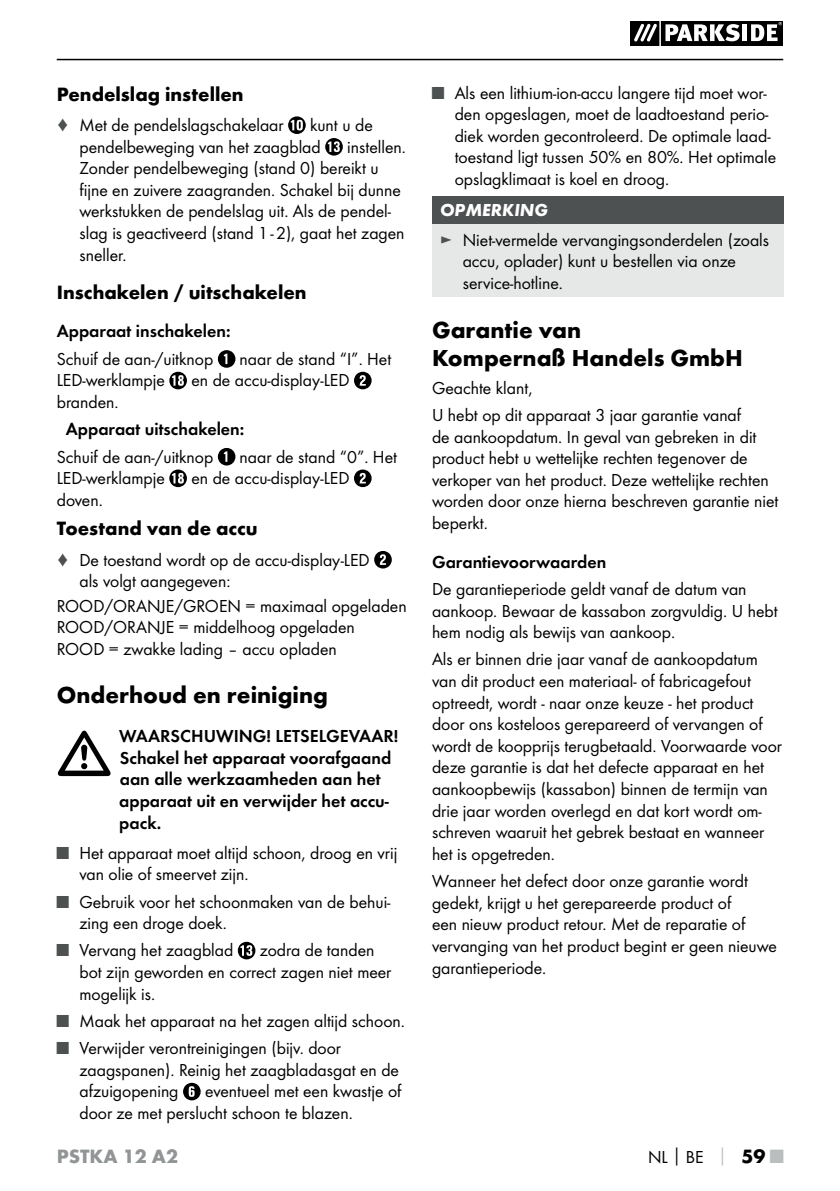
<style>
.page{position:relative;width:840px;height:1191px;background:#fff}
.page>*{position:absolute;margin:0;border:0;box-sizing:border-box;transform-origin:0 0}
.t1{font:700 24px/28.8px "Futura";color:#000001}
.t2{font:700 20px "Futura";color:#000001}
.t3{font:700 20px "Futura";color:#919596}
.t4{font:18px/21.6px "Futura Boo";color:#000001}
.t5{font:18px/21.6px "Futura Dem";color:#000001}
.t6{font:italic 700 18px "Futura";color:#fff}
.s1{color:#4e5152}
.s2{font-family:"Futura";font-weight:700}
.s3{font-family:"Futura";font-weight:700;color:#babebf}
.s4{font-family:"Futura";font-weight:700;font-size:20px}
.s5{font-family:"Futura";font-weight:700;font-size:20px;color:#babebf}
</style>
<div class="page">
<hr style="left:57px;top:59px;width:725px;height:1px;background:#000001">
<svg style="left:630px;top:21px;width:152px;height:24px"></svg>
<svg style="left:288px;top:116px;width:17px;height:18px"></svg>
<svg style="left:325px;top:138px;width:17px;height:18px"></svg>
<svg style="left:218px;top:350px;width:17px;height:18px"></svg>
<svg style="left:169px;top:372px;width:18px;height:17px"></svg>
<svg style="left:354px;top:372px;width:17px;height:17px"></svg>
<svg style="left:218px;top:448px;width:17px;height:17px"></svg>
<svg style="left:169px;top:469px;width:18px;height:18px"></svg>
<svg style="left:354px;top:469px;width:17px;height:18px"></svg>
<svg style="left:374px;top:551px;width:17px;height:17px"></svg>
<svg style="left:238px;top:941px;width:17px;height:18px"></svg>
<svg style="left:183px;top:1082px;width:17px;height:18px"></svg>
<div style="left:432px;top:196px;width:350px;height:28px;background:#4e5152"></div>
<div style="left:432px;top:224px;width:350px;height:73px;background:#e6e8e7"></div>
<svg style="left:58px;top:730px;width:52px;height:46px"></svg>
<p class="t2" style="left:57px;top:86px;width:188px">Pendelslag instellen</p>
<p class="t4" style="left:57px;top:115px;width:228px"><span class="s1">♦</span> Met de pendelslagschakelaar</p>
<p class="t4" style="left:79px;top:115px;width:295px;text-indent:231px">kunt u de pendelbeweging van het zaagblad</p>
<p class="t4" style="left:79px;top:137px;width:328px;text-indent:268px">instellen.<br>Zonder pendelbeweging (stand 0) bereikt u fijne en zuivere zaagranden. Schakel bij dunne werkstukken de pendelslag uit. Als de pendel&shy;slag is geactiveerd (stand 1 - 2), gaat het zagen sneller.</p>
<p class="t2" style="left:57px;top:284px;width:251px">Inschakelen / uitschakelen</p>
<p class="t5" style="left:57px;top:322px;width:175px">Apparaat inschakelen:</p>
<p class="t4" style="left:57px;top:349px;width:158px">Schuif de aan-/uitknop</p>
<p class="t4" style="left:239px;top:349px;width:153px">naar de stand “I”. Het</p>
<p class="t4" style="left:57px;top:370px;width:109px">LED-werklampje</p>
<p class="t4" style="left:191px;top:370px;width:159px">en de accu-display-LED</p>
<p class="t4" style="left:57px;top:392px;width:63px">branden.</p>
<p class="t5" style="left:66px;top:419px;width:180px">Apparaat uitschakelen:</p>
<p class="t4" style="left:57px;top:447px;width:158px">Schuif de aan-/uitknop</p>
<p class="t4" style="left:239px;top:447px;width:159px">naar de stand “0”. Het</p>
<p class="t4" style="left:57px;top:468px;width:109px">LED-werklampje</p>
<p class="t4" style="left:191px;top:468px;width:159px">en de accu-display-LED</p>
<p class="t4" style="left:57px;top:490px;width:47px">doven.</p>
<p class="t2" style="left:57px;top:521px;width:202px">Toestand van de accu</p>
<p class="t4" style="left:79px;top:549px;width:291px;text-indent:-23px"><span class="s1">♦</span> De toestand wordt op de accu-display-LED als volgt aangegeven:</p>
<p class="t4" style="left:57px;top:596px;width:351px">ROOD/ORANJE/GROEN = maximaal opgeladen<br>ROOD/ORANJE = middelhoog opgeladen<br>ROOD = zwakke lading – accu opladen</p>
<h1 class="t1" style="left:57px;top:683px;width:272px">Onderhoud en reiniging</h1>
<p class="t5" style="left:119px;top:726px;width:280px">WAARSCHUWING! LETSELGEVAAR!<br>Schakel het apparaat voorafgaand aan alle werkzaamheden aan het apparaat uit en verwijder het accu&shy;pack.</p>
<p class="t4" style="left:79px;top:842px;width:319px;text-indent:-23px"><span class="s1">■</span> Het apparaat moet altijd schoon, droog en vrij van olie of smeervet zijn.</p>
<p class="t4" style="left:79px;top:891px;width:312px;text-indent:-23px"><span class="s1">■</span> Gebruik voor het schoonmaken van de behui&shy;zing een droge doek.</p>
<p class="t4" style="left:57px;top:940px;width:178px"><span class="s1">■</span> Vervang het zaagblad</p>
<p class="t4" style="left:79px;top:940px;width:313px;text-indent:180px">zodra de tanden bot zijn geworden en correct zagen niet meer mogelijk is.</p>
<p class="t4" style="left:57px;top:1011px;width:349px"><span class="s1">■</span> Maak het apparaat na het zagen altijd schoon.</p>
<p class="t4" style="left:79px;top:1038px;width:321px;text-indent:-23px"><span class="s1">■</span> Verwijder verontreinigingen (bijv. door zaagspanen). Reinig het zaagbladasgat en de afzuigopening</p>
<p class="t4" style="left:79px;top:1081px;width:323px;text-indent:126px">eventueel met een kwastje of door ze met perslucht schoon te blazen.</p>
<p class="t4" style="left:454px;top:83px;width:323px;text-indent:-23px"><span class="s1">■</span> Als een lithium-ion-accu langere tijd moet wor&shy;den opgeslagen, moet de laadtoestand perio&shy;diek worden gecontroleerd. De optimale laad&shy;toestand ligt tussen 50% en 80%. Het optimale opslagklimaat is koel en droog.</p>
<p class="t6" style="left:440px;top:204px;width:109px">OPMERKING</p>
<p class="t4" style="left:462px;top:230px;width:308px;text-indent:-23px"><span class="s1">►</span> Niet-vermelde vervangingsonderdelen (zoals accu, oplader) kunt u bestellen via onze service-hotline.</p>
<h1 class="t1" style="left:432px;top:317px;width:312px">Garantie van<br>Kompernaß Handels GmbH</h1>
<p class="t4" style="left:432px;top:375px;width:310px;line-height:27.2px">Geachte klant,<br>U hebt op dit apparaat 3 jaar garantie vanaf</p>
<p class="t4" style="left:432px;top:427px;width:348px">de aankoopdatum. In geval van ge breken in dit product hebt u wettelijke rechten tegenover de verkoper van het product. Deze wettelijke rechten worden door onze hierna beschreven garantie niet beperkt.</p>
<p class="t5" style="left:432px;top:552px;width:176px">Garantievoorwaarden</p>
<p class="t4" style="left:432px;top:579px;width:347px">De garantieperiode geldt vanaf de datum van aankoop. Bewaar de kassabon zorgvuldig. U hebt hem nodig als bewijs van aankoop.</p>
<p class="t4" style="left:432px;top:649px;width:351px">Als er binnen drie jaar vanaf de aankoopdatum van dit product een materiaal- of fabricagefout optreedt, wordt - naar onze keuze - het product door ons kosteloos gerepareerd of vervangen of wordt de koopprijs terugbetaald. Voorwaarde voor deze garantie is dat het defecte apparaat en het aankoopbewijs (kassabon) binnen de termijn van drie jaar worden overlegd en dat kort wordt om&shy;schreven waaruit het gebrek bestaat en wanneer het is opgetreden.</p>
<p class="t4" style="left:432px;top:871px;width:346px">Wanneer het defect door onze garantie wordt gedekt, krijgt u het gerepareerde product of<br>een nieuw product retour. Met de reparatie of vervanging van het product begint er geen nieuwe garantieperiode.</p>
<p class="t3" style="left:57px;top:1148px;width:123px">PSTKA 12 A2</p>
<p class="t4" style="left:647px;top:1146px;width:137px">NL<span class="s2">│</span>BE <span class="s3">│</span> <span class="s4">59</span> <span class="s5">■</span></p>
</div>
